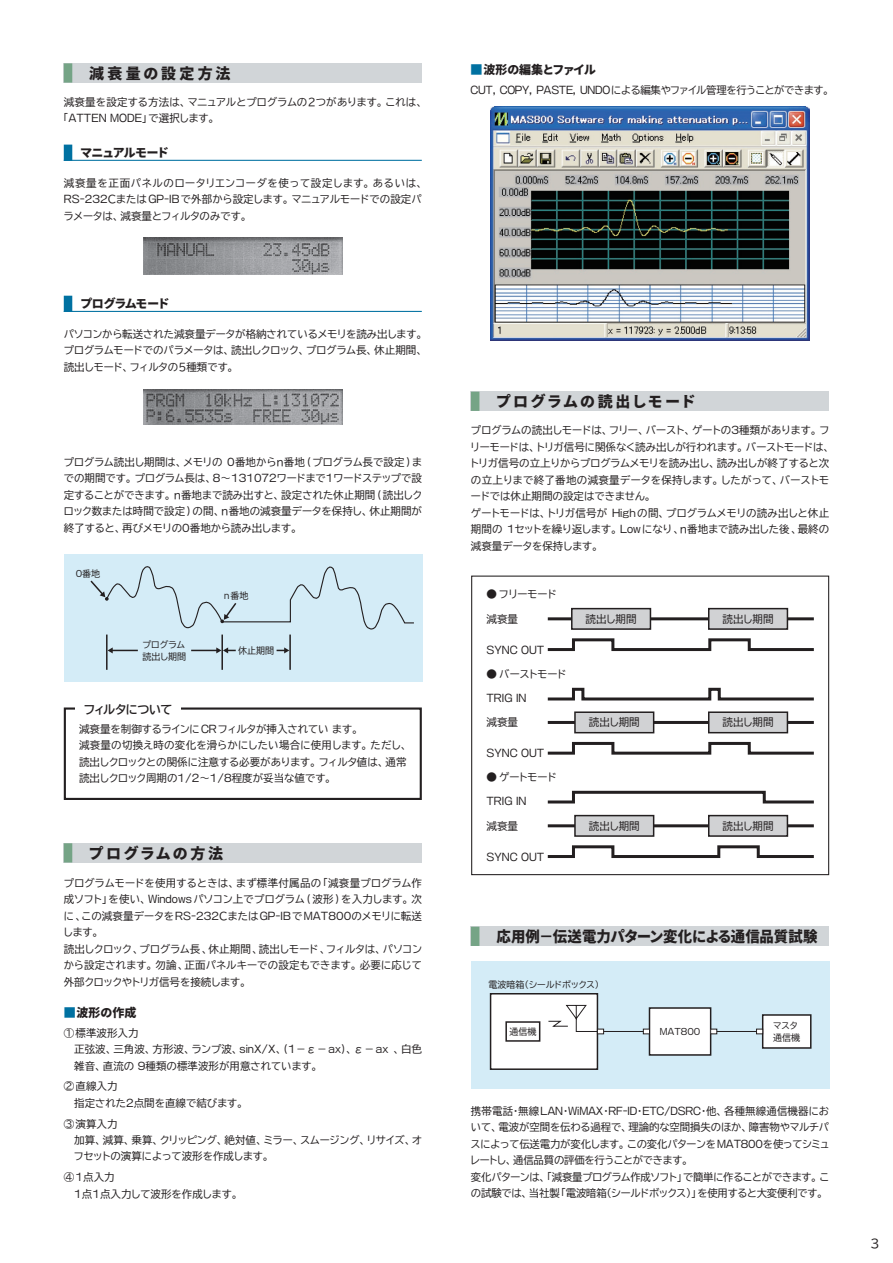
<style>
.page{position:relative;width:893px;height:1263px;background:#fff}
.page>*{position:absolute;margin:0;border:0;box-sizing:border-box;transform-origin:0 0}
.t1{font:15px "Gen Ei Gothic P H";letter-spacing:-.005em;color:#231f20;scale:.96 1}
.t2{font:15px "Gen Ei Gothic P H";letter-spacing:.175em;color:#231f20}
.t3{font:15px "Gen Ei Gothic P H";letter-spacing:.21em;color:#231f20}
.t4{font:12px "Gen Ei Gothic P H";color:#231f20}
.t5{font:12px "Gen Ei Gothic P H";letter-spacing:-.03em;color:#231f20}
.t6{font:12px "BIZ UDP Gothic Bold";letter-spacing:-.03em;color:#231f20}
.t7{font:12px "BIZ UDP Gothic";color:#231f20}
.t8{font:10.5px/16.5px "BIZ UDP Gothic";color:#231f20}
.t9{font:10.5px/16.5px "BIZ UDP Gothic";letter-spacing:-.02em;color:#231f20}
.t10{font:10.5px/16.5px "BIZ UDP Gothic";letter-spacing:.02em;color:#231f20}
.t11{font:10.5px "BIZ UDP Gothic";letter-spacing:-.025em;color:#231f20}
.t12{font:10.5px "VDL V7 Gothic Medium";color:#231f20}
.t13{font:9px/12px "BIZ UDP Gothic";color:#231f20}
.t14{font:9px "VDL V7 Gothic Medium";color:#231f20}
.s1{font-family:"VDL V7 Gothic Medium"}
.s2{font-family:"VDL V7 Gothic Medium";color:#0071a1}
</style>
<div class="page">
<div style="left:64px;top:63px;width:358px;height:20px;background:#d1d5d8"></div>
<div style="left:64px;top:63px;width:8px;height:20px;background:#75a486"></div>
<div style="left:64px;top:843px;width:358px;height:19px;background:#d1d5d8"></div>
<div style="left:64px;top:843px;width:8px;height:19px;background:#75a486"></div>
<div style="left:64px;top:145px;width:8px;height:16px;background:#0071a1"></div>
<hr style="left:64px;top:160px;width:358px;height:1px;background:#0071a1">
<img style="left:144px;top:238px;width:198px;height:37px">
<div style="left:64px;top:296px;width:8px;height:16px;background:#0071a1"></div>
<hr style="left:64px;top:311px;width:358px;height:1px;background:#0071a1">
<img style="left:144px;top:389px;width:198px;height:36px">
<div style="left:64px;top:554px;width:358px;height:128px;background:#d4ecf7"></div>
<hr style="left:106px;top:634px;width:2px;height:36px;background:#231f20">
<hr style="left:221px;top:634px;width:2px;height:36px;background:#231f20">
<hr style="left:289px;top:634px;width:2px;height:36px;background:#231f20">
<svg style="left:108px;top:647px;width:30px;height:6px"></svg>
<svg style="left:277px;top:647px;width:12px;height:6px"></svg>
<svg style="left:191px;top:647px;width:45px;height:6px"></svg>
<svg style="left:90px;top:566px;width:324px;height:64px"></svg>
<div style="left:64px;top:707px;width:358px;height:93px;border:2px solid #231f20"></div>
<div style="left:76px;top:703px;width:105px;height:12px;background:#fff"></div>
<img style="left:490px;top:106px;width:319px;height:234px">
<div style="left:471px;top:392px;width:358px;height:19px;background:#d1d5d8"></div>
<div style="left:471px;top:392px;width:8px;height:19px;background:#75a486"></div>
<div style="left:471px;top:576px;width:358px;height:299px;border:1px solid #231f20"></div>
<hr style="left:548px;top:617px;width:266px;height:3px;background:#231f20">
<div style="left:572px;top:609px;width:78px;height:20px;background:#d1d2d4"></div>
<div style="left:571px;top:608px;width:80px;height:22px;border:2px solid #231f20"></div>
<div style="left:709px;top:609px;width:78px;height:20px;background:#d1d2d4"></div>
<div style="left:708px;top:608px;width:80px;height:22px;border:2px solid #231f20"></div>
<svg style="left:547px;top:638px;width:267px;height:14px"></svg>
<hr style="left:548px;top:721px;width:266px;height:3px;background:#231f20">
<div style="left:575px;top:712px;width:79px;height:21px;background:#d1d2d4"></div>
<div style="left:574px;top:711px;width:80px;height:22px;border:2px solid #231f20"></div>
<div style="left:709px;top:712px;width:78px;height:21px;background:#d1d2d4"></div>
<div style="left:708px;top:711px;width:80px;height:22px;border:2px solid #231f20"></div>
<svg style="left:547px;top:741px;width:267px;height:14px"></svg>
<svg style="left:547px;top:687px;width:267px;height:14px"></svg>
<hr style="left:548px;top:824px;width:266px;height:3px;background:#231f20">
<div style="left:575px;top:815px;width:79px;height:21px;background:#d1d2d4"></div>
<div style="left:574px;top:815px;width:80px;height:22px;border:2px solid #231f20"></div>
<div style="left:709px;top:815px;width:78px;height:21px;background:#d1d2d4"></div>
<div style="left:708px;top:815px;width:80px;height:22px;border:2px solid #231f20"></div>
<svg style="left:547px;top:790px;width:267px;height:14px"></svg>
<svg style="left:547px;top:845px;width:267px;height:13px"></svg>
<div style="left:471px;top:927px;width:358px;height:19px;background:#d1d5d8"></div>
<div style="left:471px;top:927px;width:8px;height:19px;background:#75a486"></div>
<div style="left:471px;top:961px;width:358px;height:128px;background:#d4ecf7"></div>
<div style="left:491px;top:994px;width:106px;height:75px;background:#fff"></div>
<div style="left:490px;top:993px;width:108px;height:77px;border:2px solid #231f20"></div>
<div style="left:649px;top:1008px;width:62px;height:47px;background:#fff"></div>
<div style="left:649px;top:1007px;width:62px;height:49px;border:2px solid #231f20"></div>
<div style="left:763px;top:1015px;width:48px;height:33px;background:#fff"></div>
<div style="left:762px;top:1014px;width:49px;height:35px;border:2px solid #231f20"></div>
<div style="left:505px;top:1021px;width:35px;height:21px;border:2px solid #231f20"></div>
<svg style="left:548px;top:1005px;width:215px;height:29px"></svg>
<h1 class="t3" style="left:89px;top:62px;width:143px">減衰量の設定方法</h1>
<p class="t10" style="left:63px;top:94px;width:361px">減衰量を設定する方法は、マニュアルとプログラムの２つがあります。これは、「<span class="s1">ATTEN MODE</span>」で選択します。</p>
<p class="t5" style="left:81px;top:144px;width:89px">マニュアルモード</p>
<p class="t8" style="left:64px;top:174px;width:360px;text-align:justify">減衰量を正面パネルのロータリエンコーダを使って設定します。あるいは、<span class="s1">RS-232</span>Ｃまたは<span class="s1">GP-IB</span>で外部から設定します。マニュアルモードでの設定パラメータは、減衰量とフィルタのみです。</p>
<p class="t4" style="left:81px;top:295px;width:90px">プログラムモード</p>
<p class="t8" style="left:64px;top:326px;width:360px;text-align:justify">パソコンから転送された減衰量データが格納されているメモリを読み出します。プログラムモードでのパラメータは、読出しクロック、プログラム長、休止期間、読出しモード、フィルタの５種類です。</p>
<p class="t8" style="left:64px;top:453px;width:360px;text-align:justify">プログラム読出し期間は、メモリの <span class="s1">0</span>番地からｎ番地<span class="s1">(</span>プログラム長で設定<span class="s1">)</span>までの期間です。プログラム長は、<span class="s1">8</span>～<span class="s1">131072</span>ワードまで<span class="s1">1</span>ワードステップで設定することができます。ｎ番地まで読み出すと、設定された休止期間<span class="s1">(</span>読出しクロック数または時間で設定<span class="s1">)</span>の間、ｎ番地の減衰量データを保持し、休止期間が終了すると、再びメモリの<span class="s1">0</span>番地から読み出します。</p>
<p class="t13" style="left:76px;top:567px;width:26px"><span class="s1">0</span>番地</p>
<p class="t13" style="left:224px;top:590px;width:26px"><span class="s1">n</span>番地</p>
<p class="t13" style="left:142px;top:639px;width:45px">プログラム読出し期間</p>
<p class="t13" style="left:238px;top:645px;width:37px">休止期間</p>
<p class="t6" style="left:84px;top:703px;width:90px">フィルタについて</p>
<p class="t8" style="left:79px;top:721px;width:329px">減衰量を制御するラインに<span class="s1">CR</span>フィルタが挿入されています。<br>減衰量の切換え時の変化を滑らかにしたい場合に使用します。ただし、読出しクロックとの関係に注意する必要があります。フィルタ値は、通常読出しクロック周期の<span class="s1">1/2</span>～<span class="s1">1/8</span>程度が妥当な値です。</p>
<h1 class="t2" style="left:89px;top:842px;width:135px">プログラムの方法</h1>
<p class="t8" style="left:64px;top:875px;width:360px">プログラムモードを使用するときは、まず標準付属品の「減衰量プログラム作成ソフト」を使い、<span class="s1">Windows</span>パソコン上でプログラム<span class="s1">(</span>波形<span class="s1">)</span>を入力します。次に､この減衰量データを<span class="s1">RS-232</span>Ｃまたは<span class="s1">GP-IB</span>で<span class="s1">MAT800</span>のメモリに転送します。<br>読出しクロック､プログラム長､休止期間､読出しモード､フィルタは、パソコンから設定されます。勿論､正面パネルキーでの設定もできます。必要に応じて外部クロックやトリガ信号を接続します。</p>
<p class="t4" style="left:64px;top:1004px;width:74px"><span class="s2">■</span>波形の作成</p>
<p class="t8" style="left:74px;top:1024px;width:349px;text-indent:-10px">①標準波形入力<br>正弦波、三角波、方形波、ランプ波、<span class="s1">sinX/X</span>、<span class="s1">(1</span>－ε－<span class="s1">ax)</span>、ε－<span class="s1">ax</span> 、白色雑音、直流の <span class="s1">9</span>種類の標準波形が用意されています。</p>
<p class="t8" style="left:74px;top:1078px;width:171px;text-indent:-10px">②直線入力<br>指定された<span class="s1">2</span>点間を直線で結びます。</p>
<p class="t8" style="left:74px;top:1115px;width:349px;text-indent:-10px">③演算入力<br>加算、減算、乗算、クリッピング、絶対値、ミラー、スムージング、リサイズ、オフセットの演算によって波形を作成します。</p>
<p class="t8" style="left:74px;top:1169px;width:165px;text-indent:-10px">④<span class="s1">1</span>点入力<br><span class="s1">1</span>点<span class="s1">1</span>点入力して波形を作成します。</p>
<p class="t4" style="left:471px;top:61px;width:127px"><span class="s2">■</span>波形の編集とファイル</p>
<p class="t11" style="left:471px;top:84px;width:360px"><span class="s1">CUT</span>，<span class="s1">COPY</span>，<span class="s1">PASTE</span>，<span class="s1">UNDO</span>による編集やファイル管理を行うことができます。</p>
<h1 class="t2" style="left:496px;top:390px;width:200px">プログラムの読出しモード</h1>
<p class="t8" style="left:471px;top:422px;width:360px">プログラムの読出しモードは、フリー、バースト、ゲートの<span class="s1">3</span>種類があります。フリーモードは、トリガ信号に関係なく読み出しが行われます。バーストモードは、トリガ信号の立上りからプログラムメモリを読み出し、読み出しが終了すると次の立上りまで終了番地の減衰量データを保持します。したがって、バーストモードでは休止期間の設定はできません。<br>ゲートモードは、トリガ信号が <span class="s1">High</span>の間、プログラムメモリの読み出しと休止期間の <span class="s1">1</span>セットを繰り返します。 <span class="s1">Low</span>になり､ｎ番地まで読み出した後､最終の減衰量データを保持します。</p>
<p class="t8" style="left:486px;top:586px;width:71px">● フリーモード</p>
<p class="t8" style="left:486px;top:611px;width:33px">減衰量</p>
<p class="t12" style="left:486px;top:643px;width:59px">SYNC OUT</p>
<p class="t8" style="left:586px;top:611px;width:52px">読出し期間</p>
<p class="t8" style="left:723px;top:611px;width:52px">読出し期間</p>
<p class="t8" style="left:486px;top:666px;width:81px">● バーストモード</p>
<p class="t8" style="left:486px;top:714px;width:33px">減衰量</p>
<p class="t12" style="left:486px;top:746px;width:59px">SYNC OUT</p>
<p class="t12" style="left:486px;top:691px;width:42px">TRIG IN</p>
<p class="t8" style="left:486px;top:769px;width:71px">● ゲートモード</p>
<p class="t8" style="left:486px;top:817px;width:33px">減衰量</p>
<p class="t12" style="left:486px;top:794px;width:42px">TRIG IN</p>
<p class="t12" style="left:486px;top:850px;width:59px">SYNC OUT</p>
<p class="t8" style="left:589px;top:714px;width:52px">読出し期間</p>
<p class="t8" style="left:723px;top:714px;width:52px">読出し期間</p>
<p class="t8" style="left:589px;top:817px;width:52px">読出し期間</p>
<p class="t8" style="left:723px;top:817px;width:52px">読出し期間</p>
<h1 class="t1" style="left:496px;top:925px;width:336px">応用例－伝送電力パターン変化による通信品質試験</h1>
<p class="t13" style="left:489px;top:978px;width:112px">電波暗箱（シールドボックス）</p>
<p class="t13" style="left:509px;top:1025px;width:28px">通信機</p>
<p class="t14" style="left:660px;top:1025px;width:42px">MAT800</p>
<p class="t13" style="left:773px;top:1019px;width:28px">マスタ通信機</p>
<p class="t9" style="left:471px;top:1103px;width:360px">携帯電話・無線<span class="s1">LAN</span>・<span class="s1">WiMAX</span>・<span class="s1">RF-ID</span>・<span class="s1">ETC/DSRC</span>・他、各種無線通信機器において、電波が空間を伝わる過程で、理論的な空間損失のほか、障害物やマルチパスによって伝送電力が変化します。この変化パターンを<span class="s1">MAT800</span>を使ってシミュレートし、通信品質の評価を行うことができます。<br>変化パターンは、「減衰量プログラム作成ソフト」で簡単に作ることができます。この試験では、当社製「電波暗箱（シールドボックス）」を使用すると大変便利です。</p>
<p class="t7" style="left:870px;top:1238px;width:11px">3</p>
</div>
